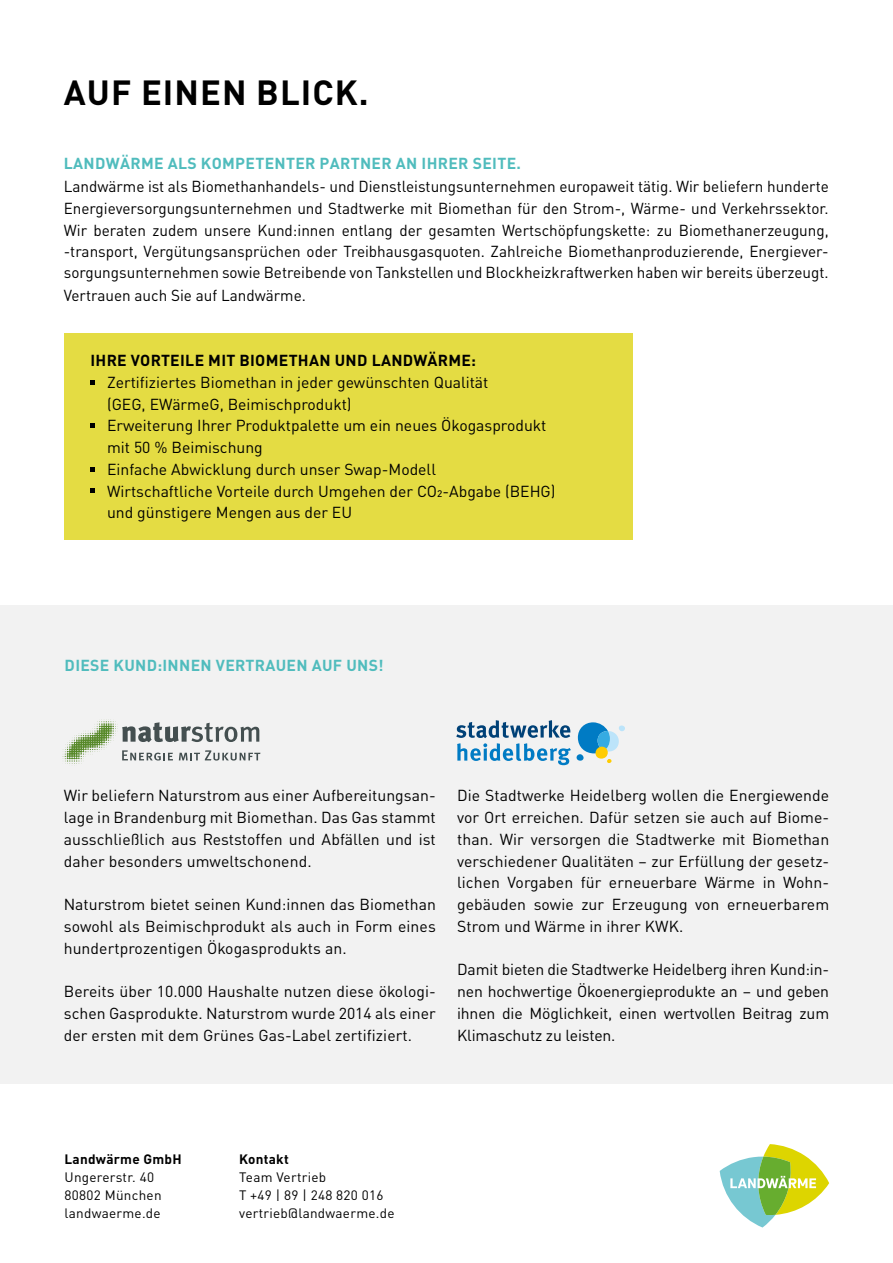
<style>
.page{position:relative;width:893px;height:1263px;background:#fff}
.page>*{position:absolute;margin:0;border:0;box-sizing:border-box;transform-origin:0 0}
.t1{font:700 34.5px "DINOT";letter-spacing:.03em;color:#000}
.t2{font:15.75px/21.8px "DINOT";color:#000;text-align:justify}
.t3{font:700 15.75px "DINOT";letter-spacing:.02em;color:#50bcbd}
.t4{font:700 15.75px "DINOT";letter-spacing:.02em;color:#000}
.t5{font:13.5px/18px "DINOT";letter-spacing:.02em;color:#000}
.t6{font:700 13.5px "DINOT";letter-spacing:.02em;color:#000}
</style>
<div class="page">
<div style="left:0;top:605px;width:893px;height:479px;background:#f2f2f2"></div>
<svg style="left:63px;top:719px;width:197px;height:47px"></svg>
<svg style="left:578px;top:722px;width:47px;height:31px"></svg>
<div style="left:576px;top:754px;width:8px;height:7px;background:#007bc4;border-radius:50%"></div>
<svg style="left:607px;top:759px;width:4px;height:4px"></svg>
<div style="left:595px;top:747px;width:13px;height:12px;background:#fc0;border-radius:50%"></div>
<svg style="left:456px;top:720px;width:115px;height:45px"></svg>
<div style="left:64px;top:333px;width:568px;height:207px;background:#e4dc43"></div>
<svg style="left:90px;top:380px;width:4px;height:4px"></svg>
<svg style="left:90px;top:424px;width:4px;height:4px"></svg>
<svg style="left:90px;top:467px;width:4px;height:4px"></svg>
<svg style="left:90px;top:489px;width:4px;height:4px"></svg>
<svg style="left:720px;top:1144px;width:109px;height:83px"></svg>
<h1 class="t1" style="left:64px;top:66px;width:306px">AUF EINEN BLICK.</h1>
<p class="t3" style="left:64px;top:151px;width:459px">LANDWÄRME ALS KOMPETENTER PARTNER AN IHRER SEITE.</p>
<p class="t2" style="left:64px;top:174px;width:766px">Landwärme ist als Biomethanhandels- und Dienstleistungsunternehmen europaweit tätig. Wir beliefern hunderte Energieversorgungsunternehmen und Stadtwerke mit Biomethan für den Strom-, Wärme- und Verkehrssektor.<br>Wir beraten zudem unsere Kund:innen entlang der gesamten Wertschöpfungskette: zu Biomethanerzeugung, -transport, Vergütungsansprüchen oder Treibhausgasquoten. Zahlreiche Biomethanproduzierende, Energiever&shy;sorgungsunternehmen sowie Betreibende von Tankstellen und Blockheizkraftwerken haben wir bereits überzeugt.</p>
<p class="t2" style="left:64px;top:283px;width:244px">Vertrauen auch Sie auf Landwärme.</p>
<p class="t4" style="left:90px;top:348px;width:387px">IHRE VORTEILE MIT BIOMETHAN UND LANDWÄRME:</p>
<p class="t2" style="left:107px;top:370px;width:450px;text-align:left">Zertifiziertes Biomethan in jeder gewünschten Qualität<br>(GEG, EWärmeG, Beimischprodukt)<br>Erweiterung Ihrer Produktpalette um ein neues Ökogasprodukt mit 50 % Beimischung<br>Einfache Abwicklung durch unser Swap-Modell<br>Wirtschaftliche Vorteile durch Umgehen der CO2-Abgabe (BEHG) und günstigere Mengen aus der EU</p>
<p class="t3" style="left:65px;top:653px;width:321px">DIESE KUND:INNEN VERTRAUEN AUF UNS!</p>
<p class="t2" style="left:64px;top:783px;width:374px">Wir beliefern Naturstrom aus einer Aufbereitungsan&shy;lage in Brandenburg mit Biomethan. Das Gas stammt ausschließlich aus Reststoffen und Abfällen und ist daher besonders umweltschonend.</p>
<p class="t2" style="left:64px;top:892px;width:374px">Naturstrom bietet seinen Kund:innen das Biomethan sowohl als Beimischprodukt als auch in Form eines hundertprozentigen Ökogasprodukts an.</p>
<p class="t2" style="left:64px;top:979px;width:374px">Bereits über 10.000 Haushalte nutzen diese ökologi&shy;schen Gasprodukte. Naturstrom wurde 2014 als einer der ersten mit dem Grünes Gas-Label zertifiziert.</p>
<p class="t2" style="left:457px;top:783px;width:374px">Die Stadtwerke Heidelberg wollen die Energiewende vor Ort erreichen. Dafür setzen sie auch auf Biome&shy;than. Wir versorgen die Stadtwerke mit Biomethan verschiedener Qualitäten – zur Erfüllung der gesetz&shy;lichen Vorgaben für erneuerbare Wärme in Wohn&shy;gebäuden sowie zur Erzeugung von erneuerbarem Strom und Wärme in ihrer KWK.</p>
<p class="t2" style="left:457px;top:957px;width:374px">Damit bieten die Stadtwerke Heidelberg ihren Kund:in&shy;nen hochwertige Ökoenergieprodukte an – und geben ihnen die Möglichkeit, einen wertvollen Beitrag zum Klimaschutz zu leisten.</p>
<p class="t6" style="left:65px;top:1148px;width:119px">Landwärme GmbH</p>
<p class="t5" style="left:65px;top:1167px;width:99px">Ungererstr. 40<br>80802 München landwaerme.de</p>
<p class="t6" style="left:239px;top:1148px;width:51px">Kontakt</p>
<p class="t5" style="left:239px;top:1167px;width:157px">Team Vertrieb<br>T +49 | 89 | 248 820 016 vertrieb@landwaerme.de</p>
</div>
